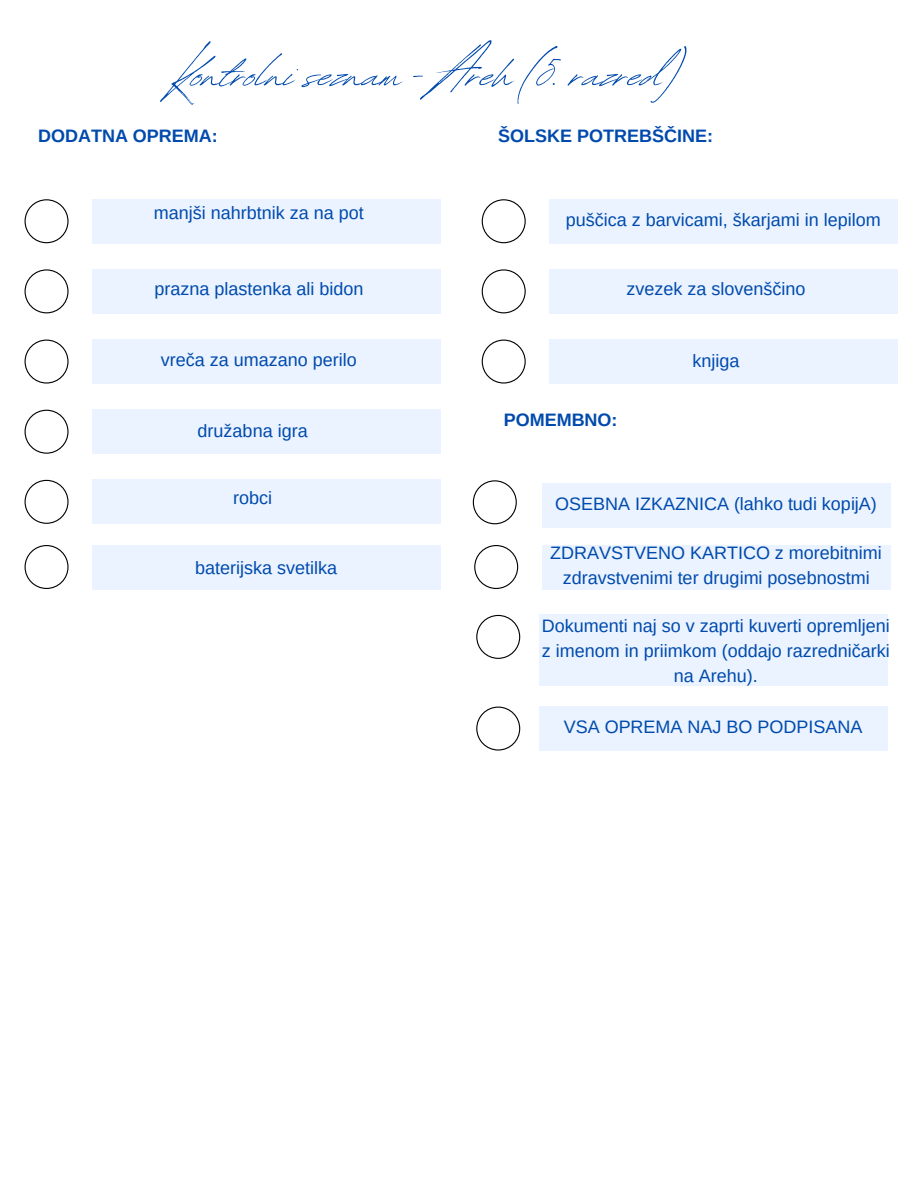
<style>
.page{position:relative;width:918px;height:1188px;background:#fff}
.page>*{position:absolute;margin:0;border:0;box-sizing:border-box;transform-origin:0 0}
.t1{font:63.6px "Revive 80 Signature";color:#004aad}
.t2{font:18px/24.8px "Arimo";color:#004aad;text-align:center}
.t3{font:700 18px "Arimo";color:#004aad}
</style>
<div class="page">
<div style="left:92px;top:480px;width:349px;height:44px;background:#eaf3ff"></div>
<svg style="left:25px;top:480px;width:43px;height:44px"></svg>
<div style="left:92px;top:410px;width:349px;height:44px;background:#eaf3ff"></div>
<svg style="left:25px;top:410px;width:43px;height:44px"></svg>
<div style="left:92px;top:340px;width:349px;height:44px;background:#eaf3ff"></div>
<svg style="left:25px;top:340px;width:43px;height:43px"></svg>
<div style="left:92px;top:270px;width:349px;height:44px;background:#eaf3ff"></div>
<svg style="left:25px;top:269px;width:43px;height:44px"></svg>
<div style="left:92px;top:199px;width:349px;height:44px;background:#eaf3ff"></div>
<svg style="left:25px;top:199px;width:43px;height:44px"></svg>
<div style="left:542px;top:545px;width:349px;height:44px;background:#eaf3ff"></div>
<svg style="left:474px;top:545px;width:44px;height:44px"></svg>
<div style="left:542px;top:483px;width:349px;height:44px;background:#eaf3ff"></div>
<svg style="left:473px;top:480px;width:44px;height:44px"></svg>
<div style="left:549px;top:340px;width:349px;height:44px;background:#eaf3ff"></div>
<svg style="left:482px;top:340px;width:44px;height:43px"></svg>
<div style="left:549px;top:270px;width:349px;height:44px;background:#eaf3ff"></div>
<svg style="left:482px;top:269px;width:44px;height:44px"></svg>
<div style="left:549px;top:199px;width:349px;height:44px;background:#eaf3ff"></div>
<svg style="left:482px;top:199px;width:44px;height:44px"></svg>
<div style="left:92px;top:545px;width:349px;height:44px;background:#eaf3ff"></div>
<svg style="left:25px;top:545px;width:43px;height:44px"></svg>
<div style="left:539px;top:615px;width:349px;height:71px;background:#eaf3ff"></div>
<svg style="left:476px;top:615px;width:44px;height:44px"></svg>
<div style="left:539px;top:707px;width:349px;height:44px;background:#eaf3ff"></div>
<svg style="left:476px;top:707px;width:44px;height:43px"></svg>
<h1 class="t1" style="left:171px;top:26px;width:514px">Kontrolni seznam - Areh (5. razred)</h1>
<h2 class="t3" style="left:38px;top:126px;width:181px">DODATNA OPREMA:</h2>
<h2 class="t3" style="left:498px;top:126px;width:216px">ŠOLSKE POTREBŠČINE:</h2>
<p class="t2" style="left:154px;top:201px;width:211px">manjši nahrbtnik za na pot</p>
<p class="t2" style="left:154px;top:277px;width:211px">prazna plastenka ali bidon</p>
<p class="t2" style="left:161px;top:347px;width:198px">vreča za umazano perilo</p>
<p class="t2" style="left:198px;top:418px;width:112px">družabna igra</p>
<p class="t2" style="left:233px;top:485px;width:41px">robci</p>
<p class="t2" style="left:195px;top:555px;width:143px">baterijska svetilka</p>
<p class="t2" style="left:247px;top:557px;width:41px">robci</p>
<h2 class="t2" style="left:566px;top:207px;width:316px">puščica z barvicami, škarjami in lepilom</h2>
<p class="t2" style="left:626px;top:277px;width:181px">zvezek za slovenščino</p>
<p class="t3" style="left:504px;top:410px;width:115px">POMEMBNO:</p>
<p class="t2" style="left:692px;top:348px;width:49px">knjiga</p>
<p class="t2" style="left:555px;top:492px;width:323px">OSEBNA IZKAZNICA (lahko tudi kopijA)</p>
<p class="t2" style="left:550px;top:541px;width:333px">ZDRAVSTVENO KARTICO z morebitnimi zdravstvenimi ter drugimi posebnostmi</p>
<p class="t2" style="left:542px;top:613px;width:349px">Dokumenti naj so v zaprti kuverti opremljeni z imenom in priimkom (oddajo razredničarki na Arehu).</p>
<h3 class="t2" style="left:564px;top:714px;width:300px">VSA OPREMA NAJ BO PODPISANA</h3>
</div>
